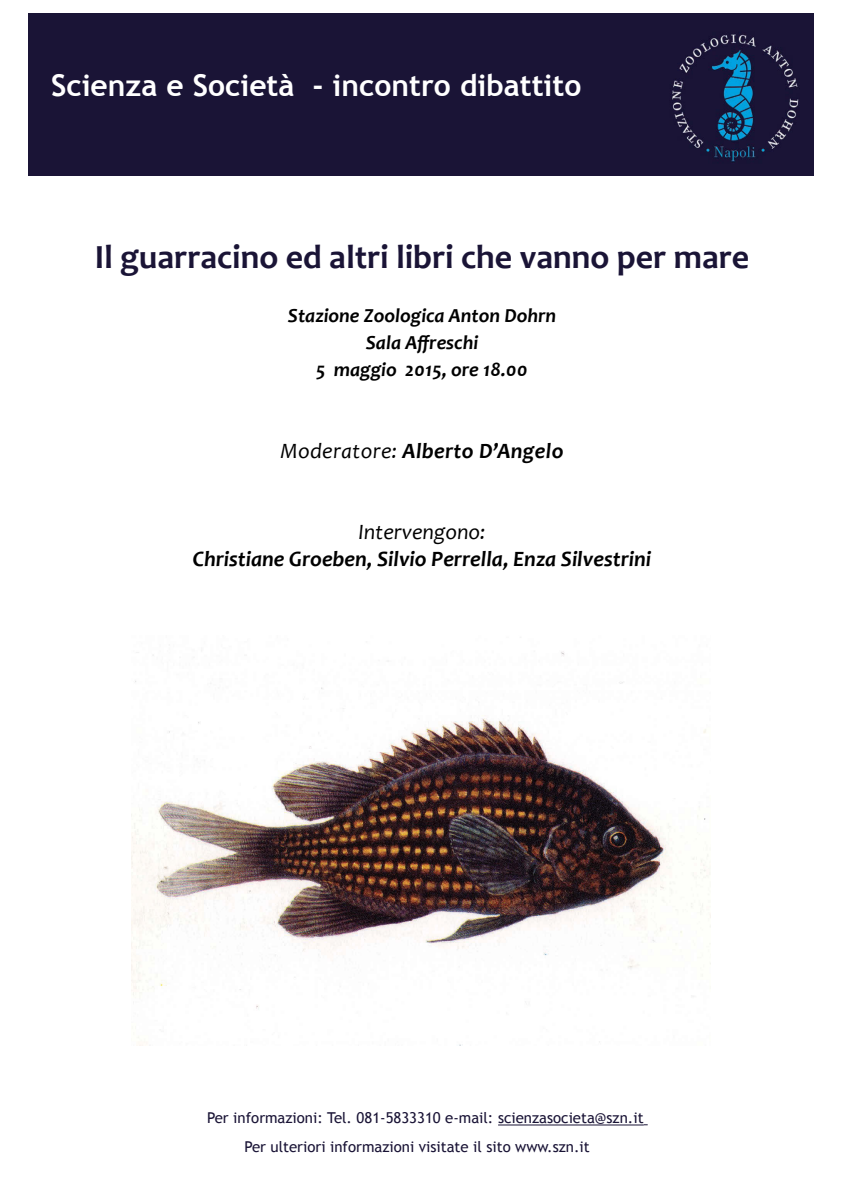
<style>
.page{position:relative;width:842px;height:1191px;background:#fff}
.page>*{position:absolute;margin:0;border:0;box-sizing:border-box;transform-origin:0 0}
.t1{font:700 34px "Candara";color:#1a1436}
.t2{font:700 30px "Trebuchet MS";color:#fff}
.t3{font:italic 700 22px "Candara";color:#000}
.t4{font:italic 22px "Candara";color:#000}
.t5{font:italic 700 20px/27px "Candara";color:#000;text-align:center}
.t6{font:15px/29.1px "Trebuchet MS";color:#1a1436}
.s1{font-weight:400}
</style>
<div class="page">
<div style="left:28px;top:13px;width:786px;height:163px;background:#1a1436"></div>
<img style="left:672px;top:34px;width:127px;height:128px">
<img style="left:131px;top:651px;width:580px;height:395px">
<hr style="left:498px;top:1124px;width:146px;height:1px;background:#1a1436">
<h2 class="t2" style="left:51px;top:68px;width:532px">Scienza e Società - incontro dibattito</h2>
<h1 class="t1" style="left:95px;top:244px;width:656px">Il guarracino ed altri libri che vanno per mare</h1>
<h3 class="t5" style="left:288px;top:304px;width:270px">Stazione Zoologica Anton Dohrn<br>Sala Affreschi<br>5 maggio 2015, ore 18.00</h3>
<h3 class="t3" style="left:281px;top:441px;width:284px"><span class="s1">Moderatore:</span> Alberto D’Angelo</h3>
<h3 class="t4" style="left:358px;top:522px;width:129px">Intervengono:</h3>
<h3 class="t3" style="left:193px;top:549px;width:460px">Christiane Groeben, Silvio Perrella, Enza Silvestrini</h3>
<p class="t6" style="left:244px;top:1103px;width:401px;text-indent:-37px">Per informazioni: Tel. 081-5833310 e-mail: scienzasocieta@szn.it<br>Per ulteriori informazioni visitate il sito www.szn.it</p>
</div>
